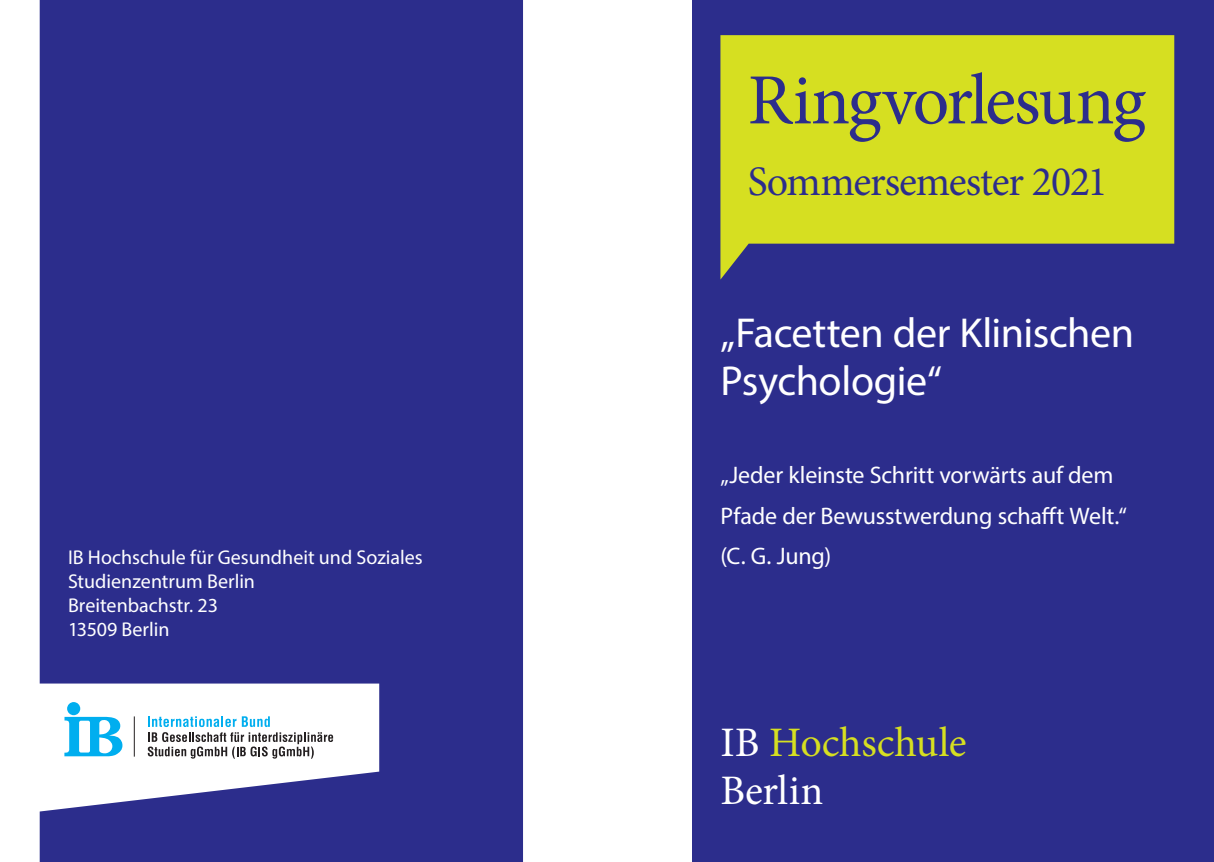
<style>
.page{position:relative;width:1214px;height:862px;background:#fff}
.page>*{position:absolute;margin:0;border:0;box-sizing:border-box;transform-origin:0 0}
.t1{font:72px "Minion Pro";letter-spacing:-.035em;color:#2c2d8c}
.t2{font:42px/48px "Myriad Pro";letter-spacing:-.01em;color:#fff}
.t3{font:42px/48px "Minion Pro";letter-spacing:-.005em;color:#d6df21}
.t4{font:42px "Minion Pro";letter-spacing:-.03em;color:#2c2d8c}
.t5{font:24px/40px "Myriad Pro";letter-spacing:-.005em;color:#fff}
.t6{font:20px/24px "Myriad Pro";color:#fff}
.s1{color:#fff}
</style>
<div class="page">
<div style="left:692px;top:0;width:521px;height:862px;background:#2c2d8c"></div>
<svg style="left:720px;top:35px;width:454px;height:244px;background:#bdc530"></svg>
<div style="left:40px;top:0;width:483px;height:862px;background:#2c2d8c"></div>
<svg style="left:39px;top:683px;width:340px;height:128px"></svg>
<svg style="left:64px;top:717px;width:58px;height:39px"></svg>
<div style="left:67px;top:702px;width:13px;height:13px;background:#00aeef;border-radius:50%"></div>
<svg style="left:148px;top:716px;width:185px;height:43px"></svg>
<hr style="left:134px;top:716px;width:1px;height:40px;background:#231f20">
<p class="t6" style="left:68px;top:544px;width:356px">IB Hochschule für Gesundheit und Soziales<br>Studienzentrum Berlin<br>Breitenbachstr. 23<br>13509 Berlin</p>
<h1 class="t1" style="left:747px;top:52px;width:400px">Ringvorlesung</h1>
<h2 class="t4" style="left:747px;top:154px;width:361px">Sommersemester 2021</h2>
<h2 class="t2" style="left:720px;top:309px;width:415px">„Facetten der Klinischen<br>Psychologie“</h2>
<p class="t5" style="left:720px;top:455px;width:408px">„Jeder kleinste Schritt vorwärts auf dem<br>Pfade der Bewusstwerdung schafft Welt.“ (C. G. Jung)</p>
<h2 class="t3" style="left:720px;top:718px;width:248px"><span class="s1">IB</span> Hochschule<br><span class="s1">Berlin</span></h2>
</div>
